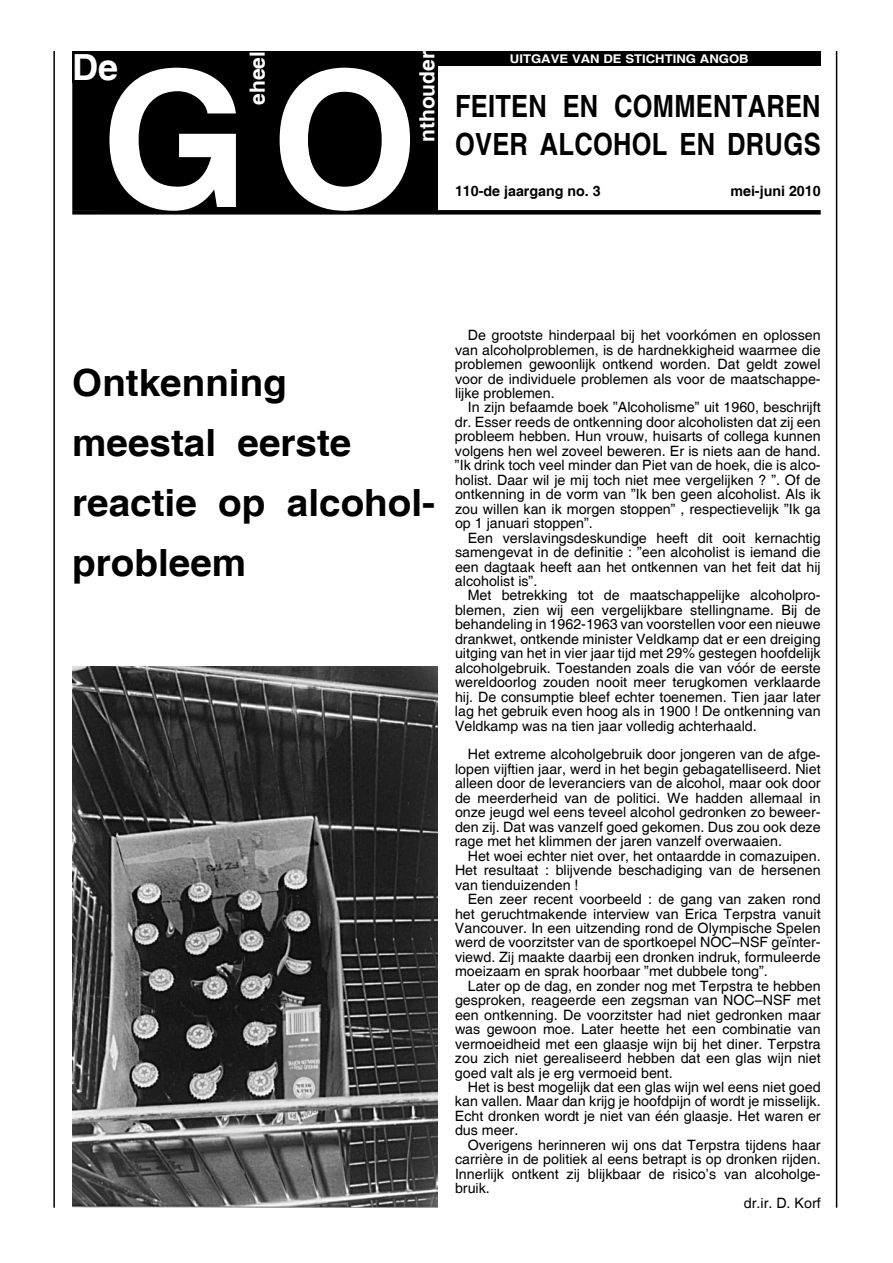
<style>
.page{position:relative;width:893px;height:1263px;background:#fff}
.page>*{position:absolute;margin:0;border:0;box-sizing:border-box;transform-origin:0 0}
.t1{font:700 189px "Helvetica";color:#fff}
.t2{font:700 37.5px/60px "Helvetica";color:#000}
.t3{font:700 36px "Helvetica";color:#fff}
.t4{font:700 30.6px/38.1px "Helvetica";letter-spacing:.01em;color:#000;scale:.83 1}
.t5{font:700 21px "Helvetica";color:#fff}
.t6{font:14.25px/14.4px "Helvetica";color:#000;text-align:justify}
.t7{font:700 14.25px "Helvetica";color:#000}
.t8{font:700 12px "Helvetica";color:#fff;scale:1.1 1}
</style>
<div class="page">
<hr style="left:836px;top:51px;width:1px;height:1157px;background:#000">
<hr style="left:53px;top:51px;width:2px;height:1157px;background:#000">
<div style="left:72px;top:210px;width:749px;height:5px;background:#000"></div>
<div style="left:438px;top:51px;width:383px;height:14px;background:#000"></div>
<div style="left:101px;top:51px;width:154px;height:159px;background:#000"></div>
<div style="left:250px;top:51px;width:22px;height:159px;background:#000"></div>
<div style="left:419px;top:51px;width:19px;height:159px;background:#000"></div>
<div style="left:270px;top:51px;width:149px;height:159px;background:#000"></div>
<div style="left:72px;top:51px;width:46px;height:32px;background:#000"></div>
<div style="left:73px;top:82px;width:27px;height:127px;background:#000"></div>
<div style="left:72px;top:81px;width:29px;height:129px;border:2px solid #000"></div>
<img style="left:72px;top:666px;width:366px;height:542px">
<h3 class="t5" style="left:245px;top:105px;width:55px;rotate:-90deg">eheel</h3>
<h3 class="t5" style="left:414px;top:142px;width:92px;rotate:-90deg">nthouder</h3>
<h3 class="t3" style="left:72px;top:45px;width:48px">De</h3>
<h1 class="t1" style="left:101px;top:25px;width:319px">GO</h1>
<p class="t8" style="left:510px;top:51px;width:113px">UITGAVE VAN DE stichting</p>
<p class="t8" style="left:700px;top:51px;width:10px">ango</p>
<p class="t8" style="left:739px;top:51px;width:10px">b</p>
<h3 class="t4" style="left:455px;top:89px;width:442px">FEITEN EN COMMENTAREN<br>OVER ALCOHOL EN DRUGS</h3>
<p class="t7" style="left:455px;top:182px;width:147px">110-de jaargang no. 3</p>
<p class="t7" style="left:730px;top:182px;width:92px">mei-juni 2010</p>
<h2 class="t2" style="left:72px;top:355px;width:364px">Ontkenning meestal eerste reactie op alcohol&shy;probleem</h2>
<p class="t6" style="left:455px;top:328px;width:367px;text-indent:13px">De grootste hinderpaal bij het voorkómen en oplossen van alcoholproblemen, is de hardnekkigheid waarmee die problemen gewoonlijk ontkend worden. Dat geldt zowel voor de individuele problemen als voor de maatschappe&shy;lijke problemen.</p>
<p class="t6" style="left:455px;top:401px;width:367px;text-indent:13px">In zijn befaamde boek ”Alcoholisme” uit 1960, beschrijft dr. Esser reeds de ontkenning door alcoholisten dat zij een probleem hebben. Hun vrouw, huisarts of collega kunnen volgens hen wel zoveel beweren. Er is niets aan de hand. ”Ik drink toch veel minder dan Piet van de hoek, die is alco&shy;holist. Daar wil je mij toch niet mee vergelijken ? ”. Of de ontkenning in de vorm van ”Ik ben geen alcoholist. Als ik zou willen kan ik morgen stoppen” , respectievelijk ”Ik ga op 1 januari stoppen”.</p>
<p class="t6" style="left:455px;top:531px;width:367px;text-indent:13px">Een verslavingsdeskundige heeft dit ooit kernachtig samengevat in de definitie : ”een alcoholist is iemand die een dagtaak heeft aan het ontkennen van het feit dat hij alcoholist is”.</p>
<p class="t6" style="left:455px;top:589px;width:367px;text-indent:13px">Met betrekking tot de maatschappelijke alcoholpro&shy;blemen, zien wij een vergelijkbare stellingname. Bij de behandeling in 1962-1963 van voorstellen voor een nieuwe drankwet, ontkende minister Veldkamp dat er een dreiging uitging van het in vier jaar tijd met 29% gestegen hoofdelijk alcoholgebruik. Toestanden zoals die van vóór de eerste wereldoorlog zouden nooit meer terugkomen verklaarde hij. De consumptie bleef echter toenemen. Tien jaar later lag het gebruik even hoog als in 1900 ! De ontkenning van Veldkamp was na tien jaar volledig achterhaald.</p>
<p class="t6" style="left:455px;top:748px;width:367px;text-indent:13px">Het extreme alcoholgebruik door jongeren van de afge&shy;lopen vijftien jaar, werd in het begin gebagatelliseerd. Niet alleen door de leveranciers van de alcohol, maar ook door de meerderheid van de politici. We hadden allemaal in onze jeugd wel eens teveel alcohol gedronken zo beweer&shy;den zij. Dat was vanzelf goed gekomen. Dus zou ook deze rage met het klimmen der jaren vanzelf overwaaien.</p>
<p class="t6" style="left:455px;top:849px;width:367px;text-indent:13px">Het woei echter niet over, het ontaardde in comazuipen.<br>Het resultaat : blijvende beschadiging van de hersenen van tienduizenden !</p>
<p class="t6" style="left:455px;top:892px;width:367px;text-indent:13px">Een zeer recent voorbeeld : de gang van zaken rond het geruchtmakende interview van Erica Terpstra vanuit Vancouver. In een uitzending rond de Olympische Spelen werd de voorzitster van de sportkoepel NOC–NSF geïnter&shy;viewd. Zij maakte daarbij een dronken indruk, formuleerde moeizaam en sprak hoorbaar ”met dubbele tong”.</p>
<p class="t6" style="left:455px;top:979px;width:367px;text-indent:13px">Later op de dag, en zonder nog met Terpstra te hebben gesproken, reageerde een zegsman van NOC–NSF met een ontkenning. De voorzitster had niet gedronken maar was gewoon moe. Later heette het een combinatie van vermoeidheid met een glaasje wijn bij het diner. Terpstra zou zich niet gerealiseerd hebben dat een glas wijn niet goed valt als je erg vermoeid bent.</p>
<p class="t6" style="left:455px;top:1080px;width:367px;text-indent:13px">Het is best mogelijk dat een glas wijn wel eens niet goed kan vallen. Maar dan krijg je hoofdpijn of wordt je misselijk.<br>Echt dronken wordt je niet van één glaasje. Het waren er dus meer.</p>
<p class="t6" style="left:468px;top:1138px;width:354px">Overigens herinneren wij ons dat Terpstra tijdens haar</p>
<p class="t6" style="left:455px;top:1152px;width:367px">carrière in de politiek al eens betrapt is op dronken rijden.</p>
<p class="t6" style="left:455px;top:1167px;width:367px">Innerlijk ontkent zij blijkbaar de risico’s van alcoholge-</p>
<p class="t6" style="left:455px;top:1181px;width:36px">bruik.</p>
<p class="t6" style="left:744px;top:1196px;width:78px">dr.ir. D. Korf</p>
</div>
